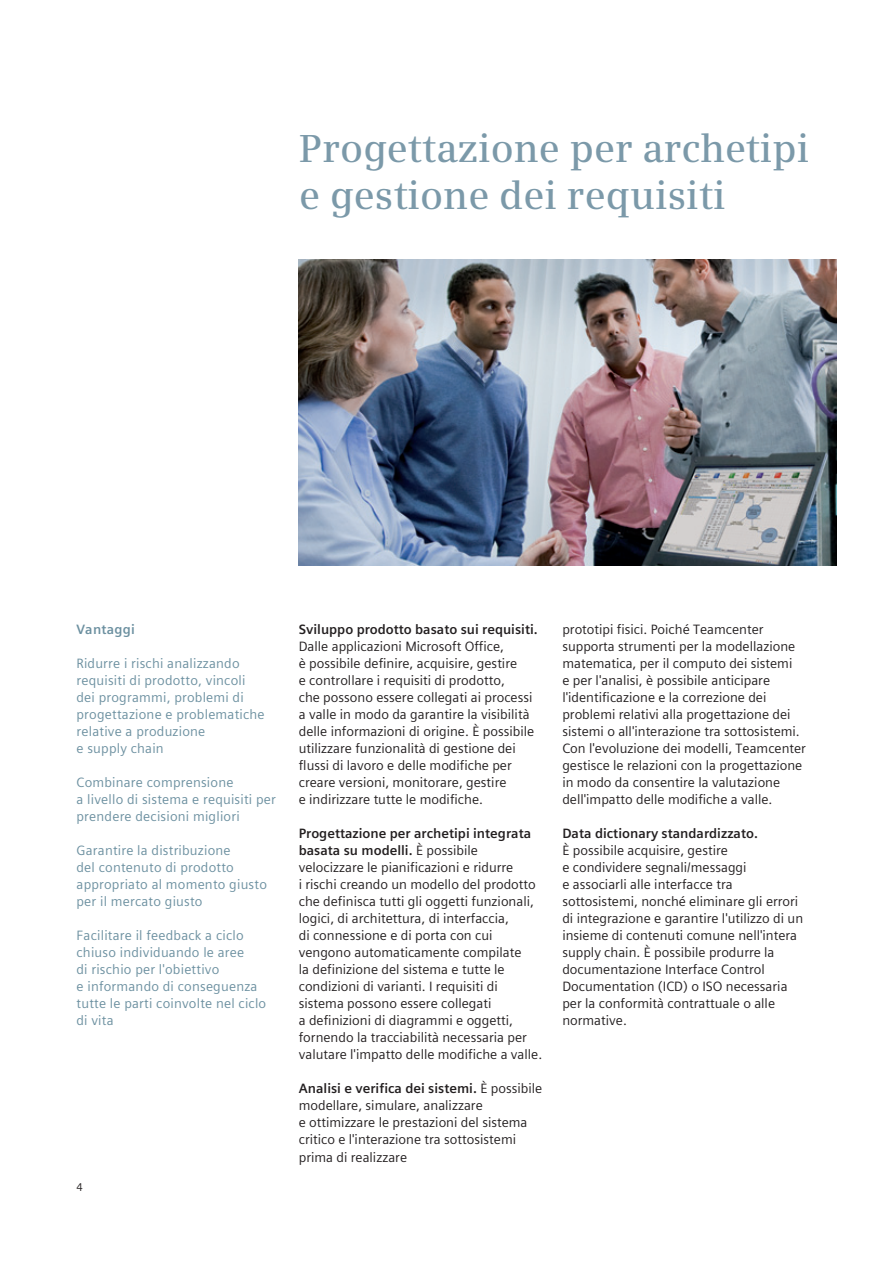
<style>
.page{position:relative;width:893px;height:1263px;background:#fff}
.page>*{position:absolute;margin:0;border:0;box-sizing:border-box;transform-origin:0 0}
._01__Headline__26pt{font:600 39px/46.8px "Siemens Serif";color:#7b99a9}
._04__Copy___9pt_4mm{font:13.5px/17px "Siemens Sans Global";color:#231f20}
._05__Marginal_notes{font:13.5px/17px "Siemens Sans Global";letter-spacing:.015em;color:#6c90a0}
._05__Marginal_notes-2{font:700 13.5px "Siemens Sans Global";letter-spacing:.015em;color:#6c90a0}
.t1{font:11.25px "Siemens Sans";color:#231f20}
.s1{font-weight:700}
</style>
<div class="page">
<img style="left:299px;top:259px;width:537px;height:306px">
<p class="_01__Headline__26pt" style="left:299px;top:125px;width:512px">Progettazione per archetipi e gestione dei requisiti</p>
<p class="_05__Marginal_notes-2" style="left:77px;top:619px;width:60px">Vantaggi</p>
<p class="_05__Marginal_notes" style="left:77px;top:655px;width:190px">Ridurre i rischi analizzando requisiti di prodotto, vincoli dei programmi, problemi di progettazione e problematiche relative a produzione<br>e supply chain</p>
<p class="_05__Marginal_notes" style="left:77px;top:774px;width:201px">Combinare comprensione<br>a livello di sistema e requisiti per prendere decisioni migliori</p>
<p class="_05__Marginal_notes" style="left:77px;top:842px;width:192px">Garantire la distribuzione<br>del contenuto di prodotto appropriato al momento giusto per il mercato giusto</p>
<p class="_05__Marginal_notes" style="left:77px;top:927px;width:191px">Facilitare il feedback a ciclo chiuso individuando le aree<br>di rischio per l'obiettivo<br>e informando di conseguenza tutte le parti coinvolte nel ciclo di vita</p>
<p class="t1" style="left:77px;top:1180px;width:8px">4</p>
<p class="_04__Copy___9pt_4mm" style="left:299px;top:621px;width:240px"><span class="s1">Sviluppo prodotto basato sui requisiti.<br></span>Dalle applicazioni Microsoft Office,<br>è possibile definire, acquisire, gestire<br>e controllare i requisiti di prodotto,<br>che possono essere collegati ai processi a valle in modo da garantire la visibilità delle informazioni di origine. È possibile utilizzare funzionalità di gestione dei flussi di lavoro e delle modifiche per creare versioni, monitorare, gestire<br>e indirizzare tutte le modifiche.</p>
<p class="_04__Copy___9pt_4mm" style="left:299px;top:825px;width:245px"><span class="s1">Progettazione per archetipi integrata basata su modelli.</span> È possibile velocizzare le pianificazioni e ridurre<br>i rischi creando un modello del prodotto che definisca tutti gli oggetti funzionali, logici, di architettura, di interfaccia,<br>di connessione e di porta con cui vengono automaticamente compilate<br>la definizione del sistema e tutte le condizioni di varianti. I requisiti di sistema possono essere collegati<br>a definizioni di diagrammi e oggetti, fornendo la tracciabilità necessaria per valutare l'impatto delle modifiche a valle.</p>
<p class="_04__Copy___9pt_4mm" style="left:299px;top:1080px;width:245px"><span class="s1">Analisi e verifica dei sistemi.</span> È possibile modellare, simulare, analizzare<br>e ottimizzare le prestazioni del sistema critico e l'interazione tra sottosistemi prima di realizzare</p>
<p class="_04__Copy___9pt_4mm" style="left:562px;top:621px;width:245px">prototipi fisici. Poiché Teamcenter supporta strumenti per la modellazione matematica, per il computo dei sistemi<br>e per l'analisi, è possibile anticipare l'identificazione e la correzione dei problemi relativi alla progettazione dei sistemi o all'interazione tra sottosistemi.<br>Con l'evoluzione dei modelli, Teamcenter gestisce le relazioni con la progettazione in modo da consentire la valutazione dell'impatto delle modifiche a valle.</p>
<p class="_04__Copy___9pt_4mm" style="left:562px;top:825px;width:242px"><span class="s1">Data dictionary standardizzato.<br></span>È possibile acquisire, gestire<br>e condividere segnali/messaggi<br>e associarli alle interfacce tra sottosistemi, nonché eliminare gli errori di integrazione e garantire l'utilizzo di un insieme di contenuti comune nell'intera supply chain. È possibile produrre la documentazione Interface Control Documentation (ICD) o ISO necessaria per la conformità contrattuale o alle normative.</p>
</div>
